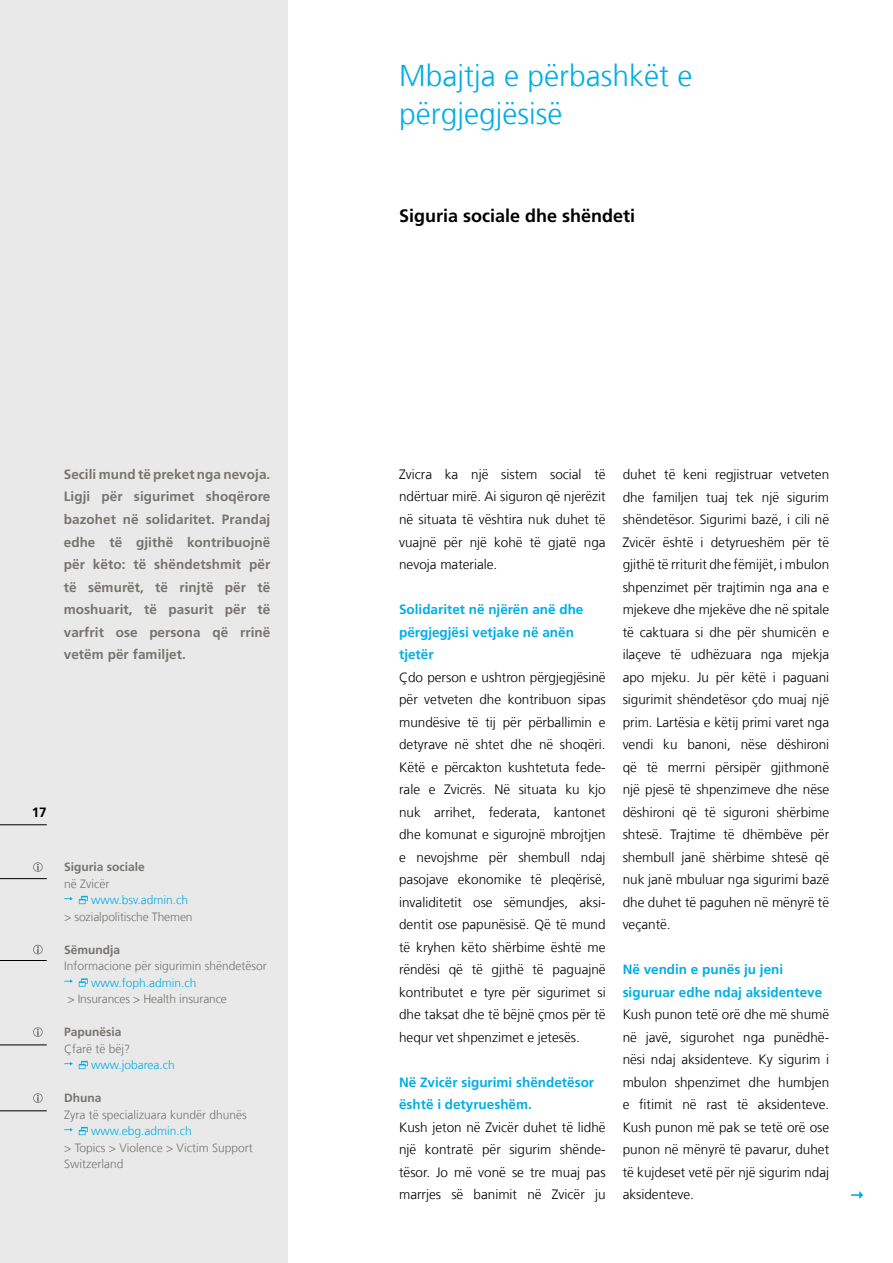
<style>
.page{position:relative;width:893px;height:1263px;background:#fff}
.page>*{position:absolute;margin:0;border:0;box-sizing:border-box;transform-origin:0 0}
.t1{font:300 30px/37.5px "Frutiger LT Com";color:#00aee5}
.t2{font:700 18px "Frutiger LT Com";color:#000}
.t3{font:300 13.5px/22.5px "Frutiger LT Com";color:#000;text-align:justify}
.t4{font:700 13.5px/22.5px "Frutiger LT Com";letter-spacing:.005em;color:#777470;text-align:justify}
.t5{font:700 13.5px/22.5px "Frutiger LT Com";color:#00aee5}
.t6{font:700 13.5px "Frutiger LT Com";color:#000}
.t7{font:300 12px/16.5px "Frutiger LT Com";color:#777470}
.t8{font:300 12px "Frutiger LT Com";color:#00aee5}
.t9{font:700 12px "Frutiger LT Com";color:#777470}
</style>
<div class="page">
<div style="left:0;top:0;width:287px;height:1263px;background:#e9e9e9"></div>
<hr style="left:0;top:878px;width:47px;height:1px;background:#000">
<svg style="left:851px;top:1191px;width:12px;height:8px"></svg>
<hr style="left:0;top:960px;width:47px;height:1px;background:#000">
<hr style="left:0;top:1045px;width:47px;height:1px;background:#000">
<hr style="left:0;top:1110px;width:47px;height:1px;background:#000">
<svg style="left:33px;top:862px;width:10px;height:10px"></svg>
<svg style="left:64px;top:896px;width:24px;height:8px"></svg>
<svg style="left:33px;top:945px;width:10px;height:9px"></svg>
<svg style="left:64px;top:978px;width:24px;height:9px"></svg>
<svg style="left:33px;top:1027px;width:10px;height:10px"></svg>
<svg style="left:64px;top:1061px;width:24px;height:8px"></svg>
<svg style="left:33px;top:1093px;width:10px;height:10px"></svg>
<svg style="left:64px;top:1127px;width:24px;height:8px"></svg>
<hr style="left:0;top:824px;width:47px;height:1px;background:#000">
<p class="t4" style="left:64px;top:463px;width:208px">Secili mund të preket nga nevoja.<br>Ligji për sigurimet shoqërore bazohet në solidaritet. Prandaj edhe të gjithë kontribuojnë për këto: të shëndetshmit për të sëmurët, të rinjtë për të moshuarit, të pasurit për të varfrit ose persona që rrinë vetëm për familjet.</p>
<p class="t6" style="left:32px;top:804px;width:17px">17</p>
<p class="t9" style="left:64px;top:860px;width:82px">Siguria sociale</p>
<p class="t7" style="left:64px;top:875px;width:47px">në Zvicër</p>
<p class="t8" style="left:91px;top:893px;width:99px">www.bsv.admin.ch</p>
<p class="t7" style="left:64px;top:908px;width:130px">&gt; sozialpolitische Themen</p>
<p class="t9" style="left:64px;top:942px;width:58px">Sëmundja</p>
<p class="t7" style="left:64px;top:958px;width:204px">Informacione për sigurimin shëndetësor</p>
<p class="t8" style="left:91px;top:975px;width:107px">www.foph.admin.ch</p>
<p class="t7" style="left:67px;top:991px;width:161px">&gt; Insurances &gt; Health insurance</p>
<p class="t9" style="left:64px;top:1025px;width:59px">Papunësia</p>
<p class="t7" style="left:64px;top:1040px;width:67px">Çfarë të bëj?</p>
<p class="t8" style="left:91px;top:1058px;width:85px">www.jobarea.ch</p>
<p class="t9" style="left:64px;top:1091px;width:39px">Dhuna</p>
<p class="t7" style="left:64px;top:1106px;width:184px">Zyra të specializuara kundër dhunës</p>
<p class="t8" style="left:91px;top:1124px;width:102px">www.ebg.admin.ch</p>
<p class="t7" style="left:64px;top:1139px;width:190px">&gt; Topics &gt; Violence &gt; Victim Support<br>Switzerland</p>
<h1 class="t1" style="left:399px;top:57px;width:295px">Mbajtja e përbashkët e përgjegjësisë</h1>
<h2 class="t2" style="left:399px;top:206px;width:238px">Siguria sociale dhe shëndeti</h2>
<p class="t3" style="left:399px;top:463px;width:208px">Zvicra ka një sistem social të ndërtuar mirë. Ai siguron që njerëzit në situata të vështira nuk duhet të vuajnë për një kohë të gjatë nga nevoja materiale.</p>
<p class="t5" style="left:399px;top:598px;width:186px">Solidaritet në njërën anë dhe përgjegjësi vetjake në anën tjetër</p>
<p class="t3" style="left:399px;top:666px;width:208px">Çdo person e ushtron përgjegjësinë për vetveten dhe kontribuon sipas mundësive të tij për përballimin e detyrave në shtet dhe në shoqëri.<br>Këtë e përcakton kushtetuta fede&shy;rale e Zvicrës. Në situata ku kjo nuk arrihet, federata, kantonet dhe komunat e sigurojnë mbrojtjen e nevojshme për shembull ndaj pasojave ekonomike të pleqërisë, invaliditetit ose sëmundjes, aksi&shy;dentit ose papunësisë. Që të mund të kryhen këto shërbime është me rëndësi që të gjithë të paguajnë kontributet e tyre për sigurimet si dhe taksat dhe të bëjnë çmos për të hequr vet shpenzimet e jetesës.</p>
<p class="t5" style="left:399px;top:1071px;width:197px">Në Zvicër sigurimi shëndetësor është i detyrueshëm.</p>
<p class="t3" style="left:399px;top:1116px;width:208px">Kush jeton në Zvicër duhet të lidhë një kontratë për sigurim shënde&shy;tësor. Jo më vonë se tre muaj pas marrjes së banimit në Zvicër ju</p>
<p class="t3" style="left:623px;top:463px;width:208px">duhet të keni regjistruar vetveten dhe familjen tuaj tek një sigurim shëndetësor. Sigurimi bazë, i cili në Zvicër është i detyrueshëm për të gjithë të rriturit dhe fëmijët, i mbulon shpenzimet për trajtimin nga ana e mjekeve dhe mjekëve dhe në spitale të caktuara si dhe për shumicën e ilaçeve të udhëzuara nga mjekja apo mjeku. Ju për këtë i paguani sigurimit shëndetësor çdo muaj një prim. Lartësia e këtij primi varet nga vendi ku banoni, nëse dëshironi që të merrni përsipër gjithmonë një pjesë të shpenzimeve dhe nëse dëshironi që të siguroni shërbime shtesë. Trajtime të dhëmbëve për shembull janë shërbime shtesë që nuk janë mbuluar nga sigurimi bazë dhe duhet të paguhen në mënyrë të veçantë.</p>
<p class="t5" style="left:623px;top:958px;width:201px">Në vendin e punës ju jeni siguruar edhe ndaj aksidenteve</p>
<p class="t3" style="left:623px;top:1003px;width:208px">Kush punon tetë orë dhe më shumë në javë, sigurohet nga punëdhë&shy;nësi ndaj aksidenteve. Ky sigurim i mbulon shpenzimet dhe humbjen e fitimit në rast të aksidenteve.<br>Kush punon më pak se tetë orë ose punon në mënyrë të pavarur, duhet të kujdeset vetë për një sigurim ndaj aksidenteve.</p>
</div>
